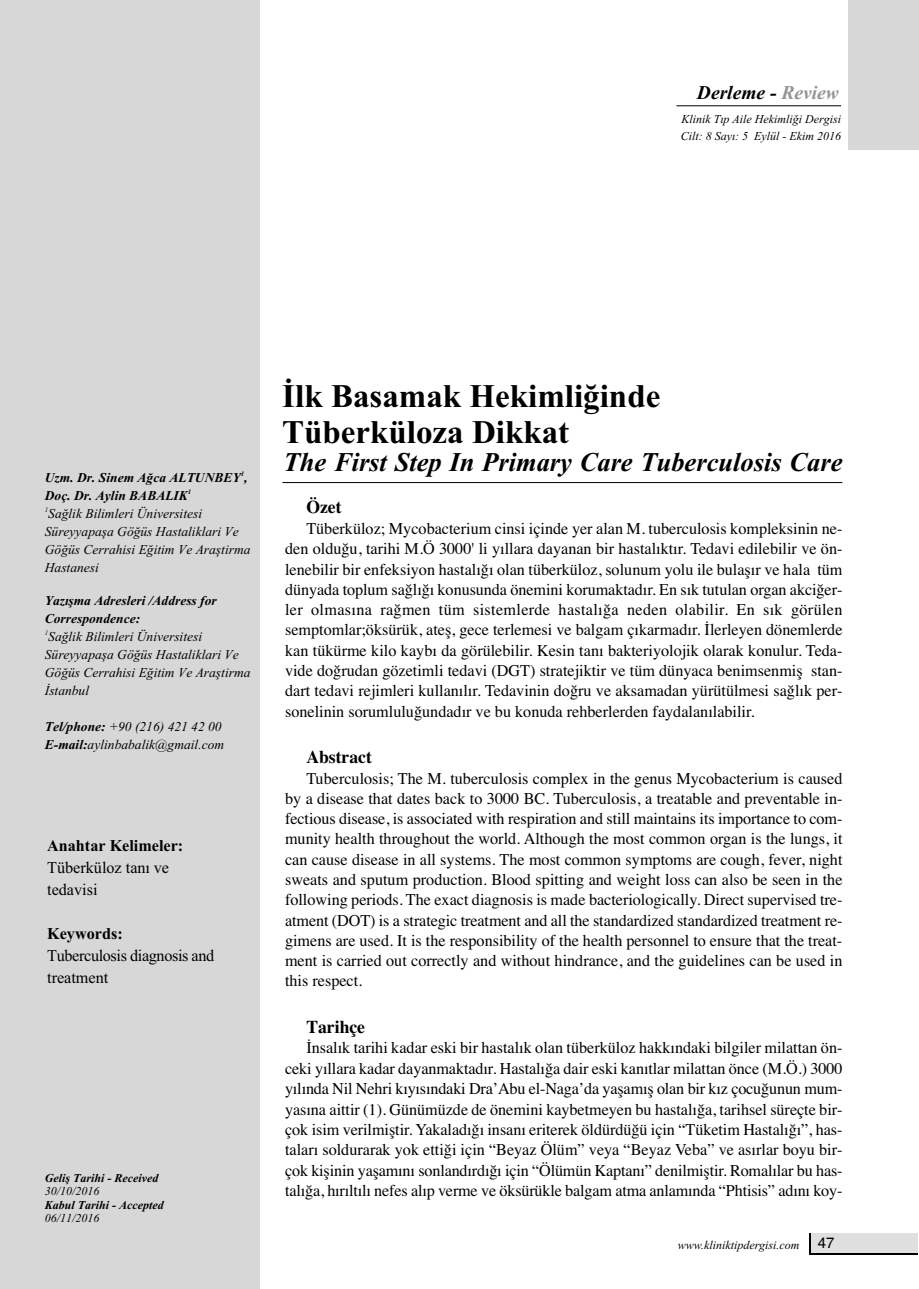
<style>
.page{position:relative;width:919px;height:1289px;background:#fff}
.page>*{position:absolute;margin:0;border:0;box-sizing:border-box;transform-origin:0 0}
.t1{font:700 33px/36px "Times New Roman";color:#000}
.t2{font:italic 700 27px "Times New Roman";color:#000}
.t3{font:italic 700 19.5px "Times New Roman";color:#000}
.t4{font:700 18px "Times";color:#000}
.t5{font:16.5px/20.2px "Times";color:#000;text-align:justify}
.t6{font:16.5px/21.9px "Times New Roman";letter-spacing:-.02em;color:#000}
.t7{font:700 16.5px "Times New Roman";color:#000}
.t8{font:16.5px/21.9px "Times New Roman";color:#000}
.t9{font:italic 13.5px/18px "Times New Roman";color:#000}
.t10{font:italic 12px/16.6px "Times New Roman";color:#000}
.t11{font:italic 700 12px "Times New Roman";color:#000}
.t12{font:italic 12px "Times New Roman";color:#000}
.s1{color:#949494}
.s2{font-weight:700}
.s3{font-family:"Helvetica";font-style:normal;font-size:15px}
</style>
<div class="page">
<div style="left:0;top:0;width:260px;height:1288px;background:#d7d7d7"></div>
<div style="left:848px;top:0;width:70px;height:149px;background:#d7d7d7"></div>
<hr style="left:282px;top:482px;width:560px;height:1px;background:#000">
<hr style="left:676px;top:105px;width:165px;height:1px;background:#000">
<svg style="left:809px;top:1233px;width:108px;height:21px"></svg>
<div style="left:811px;top:1233px;width:106px;height:19px;background:#dfdfdf"></div>
<p class="t3" style="left:696px;top:86px;width:143px">Derleme - <span class="s1">Review</span></p>
<p class="t10" style="left:680px;top:112px;width:162px">Klinik Tıp Aile Hekimliği Dergisi<br>Cilt: 8 Sayı: 5 Eylül - Ekim 2016</p>
<p class="t9" style="left:45px;top:470px;width:207px"><span class="s2">Uzm. Dr. Sinem Ağca ALTUNBEY</span><sup>1</sup><span class="s2">,<br>Doç. Dr. Aylin BABALIK</span><sup>1<br></sup><sup>1</sup>Sağlik Bilimleri Üniversitesi<br>Süreyyapaşa Göğüs Hastaliklari Ve<br>Göğüs Cerrahisi Eğitim Ve Araştirma<br>Hastanesi</p>
<p class="t9" style="left:45px;top:592px;width:207px"><span class="s2">Yazışma Adresleri /Address for<br>Correspondence:<br></span><sup>1</sup>Sağlik Bilimleri Üniversitesi<br>Süreyyapaşa Göğüs Hastaliklari Ve<br>Göğüs Cerrahisi Eğitim Ve Araştirma<br>İstanbul</p>
<p class="t9" style="left:45px;top:718px;width:181px"><span class="s2">Tel/phone:</span> +90 (216) 421 42 00<br><span class="s2">E-mail:</span>aylinbabalik@gmail.com</p>
<p class="t7" style="left:47px;top:840px;width:138px">Anahtar Kelimeler:</p>
<p class="t8" style="left:47px;top:858px;width:123px">Tüberküloz tanı ve tedavisi</p>
<p class="t7" style="left:47px;top:928px;width:77px">Keywords:</p>
<p class="t6" style="left:47px;top:946px;width:168px">Tuberculosis diagnosis and treatment</p>
<p class="t11" style="left:45px;top:1173px;width:115px">Geliş Tarihi - Received</p>
<p class="t10" style="left:45px;top:1184px;width:56px">30/10/2016</p>
<p class="t11" style="left:45px;top:1200px;width:121px">Kabul Tarihi - Accepted</p>
<p class="t10" style="left:45px;top:1211px;width:56px">06/11/2016</p>
<h1 class="t1" style="left:282px;top:381px;width:379px">İlk Basamak Hekimliğinde<br>Tüberküloza Dikkat</h1>
<h2 class="t2" style="left:283px;top:453px;width:560px">The First Step In Primary Care Tuberculosis Care</h2>
<p class="t4" style="left:306px;top:501px;width:37px">Özet</p>
<p class="t5" style="left:285px;top:520px;width:559px;text-indent:21px">Tüberküloz; Mycobacterium cinsi içinde yer alan M. tuberculosis kompleksinin ne&shy;den olduğu, tarihi M.Ö 3000' li yıllara dayanan bir hastalıktır. Tedavi edilebilir ve ön&shy;lenebilir bir enfeksiyon hastalığı olan tüberküloz, solunum yolu ile bulaşır ve hala tüm dünyada toplum sağlığı konusunda önemini korumaktadır. En sık tutulan organ akciğer&shy;ler olmasına rağmen tüm sistemlerde hastalığa neden olabilir. En sık görülen semptomlar;öksürük, ateş, gece terlemesi ve balgam çıkarmadır. İlerleyen dönemlerde kan tükürme kilo kaybı da görülebilir. Kesin tanı bakteriyolojik olarak konulur. Teda&shy;vide doğrudan gözetimli tedavi (DGT) stratejiktir ve tüm dünyaca benimsenmiş stan&shy;dart tedavi rejimleri kullanılır. Tedavinin doğru ve aksamadan yürütülmesi sağlık per&shy;sonelinin sorumluluğundadır ve bu konuda rehberlerden faydalanılabilir.</p>
<p class="t4" style="left:306px;top:750px;width:67px">Abstract</p>
<p class="t5" style="left:285px;top:769px;width:559px;text-indent:21px">Tuberculosis; The M. tuberculosis complex in the genus Mycobacterium is caused by a disease that dates back to 3000 BC. Tuberculosis, a treatable and preventable in&shy;fectious disease, is associated with respiration and still maintains its importance to com&shy;munity health throughout the world. Although the most common organ is the lungs, it can cause disease in all systems. The most common symptoms are cough, fever, night sweats and sputum production. Blood spitting and weight loss can also be seen in the following periods. The exact diagnosis is made bacteriologically. Direct supervised tre&shy;atment (DOT) is a strategic treatment and all the standardized standardized treatment re&shy;gimens are used. It is the responsibility of the health personnel to ensure that the treat&shy;ment is carried out correctly and without hindrance, and the guidelines can be used in this respect.</p>
<p class="t4" style="left:306px;top:1020px;width:60px">Tarihçe</p>
<p class="t5" style="left:285px;top:1039px;width:559px;text-indent:21px">İnsalık tarihi kadar eski bir hastalık olan tüberküloz hakkındaki bilgiler milattan ön&shy;ceki yıllara kadar dayanmaktadır. Hastalığa dair eski kanıtlar milattan önce (M.Ö.) 3000 yılında Nil Nehri kıyısındaki Dra’Abu el-Naga’da yaşamış olan bir kız çocuğunun mum&shy;yasına aittir (1). Günümüzde de önemini kaybetmeyen bu hastalığa, tarihsel süreçte bir&shy;çok isim verilmiştir. Yakaladığı insanı eriterek öldürdüğü için “Tüketim Hastalığı”, has&shy;taları soldurarak yok ettiği için “Beyaz Ölüm” veya “Beyaz Veba” ve asırlar boyu bir&shy;çok kişinin yaşamını sonlandırdığı için “Ölümün Kaptanı” denilmiştir. Romalılar bu has&shy;talığa, hırıltılı nefes alıp verme ve öksürükle balgam atma anlamında “Phtisis” adını koy-</p>
<p class="t12" style="left:678px;top:1240px;width:158px">www.kliniktipdergisi.com <span class="s3">47</span></p>
</div>
